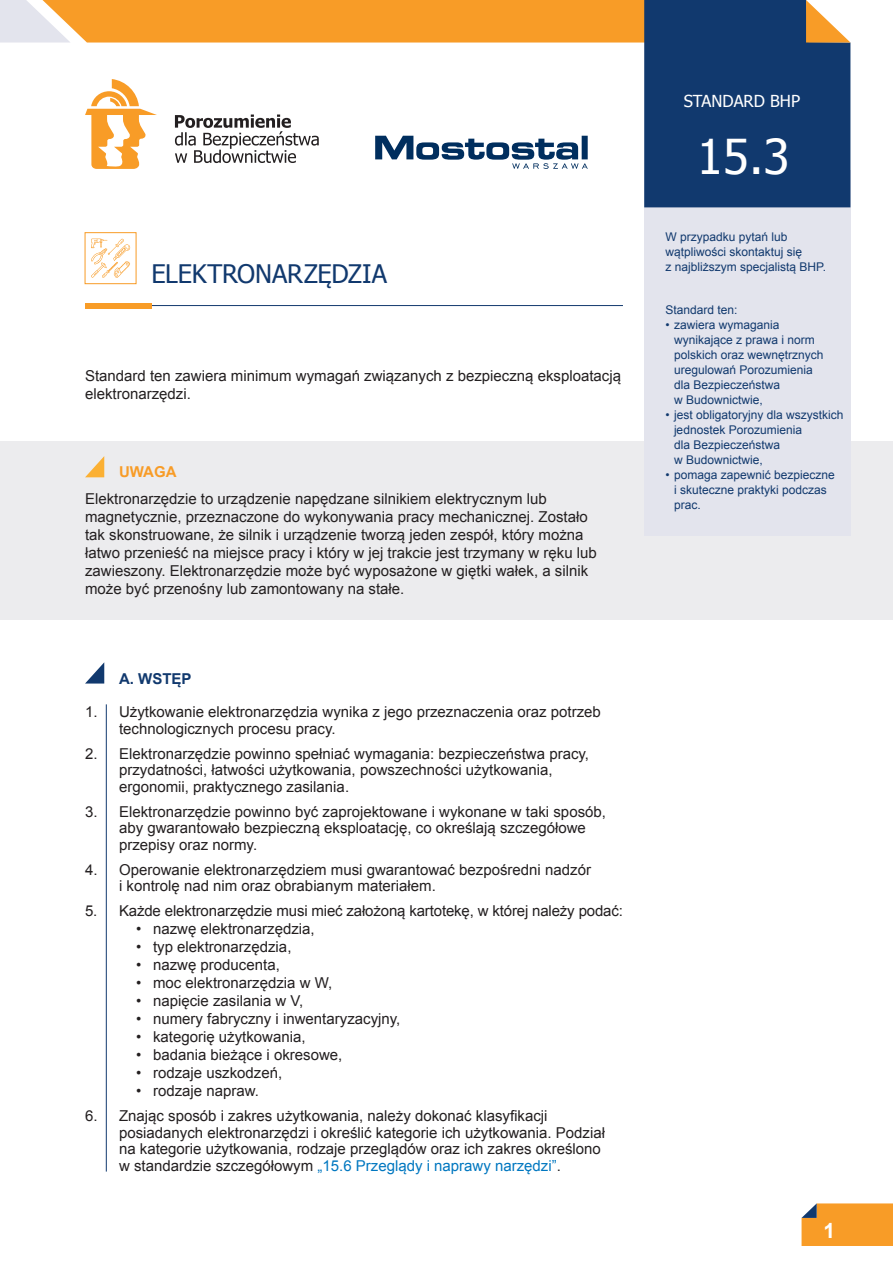
<style>
.page{position:relative;width:893px;height:1263px;background:#fff}
.page>*{position:absolute;margin:0;border:0;box-sizing:border-box;transform-origin:0 0}
.t1{font:48px "Tahoma";color:#fff}
.Tytul{font:25.5px "Tahoma";letter-spacing:-.005em;color:#11396e}
.tekst{font:700 21px "Arial";color:#fff}
.t2{font:16.5px "Tahoma";color:#fff}
.Tekst_numerowany{font:15px/16.5px "Arial";color:#231f20}
.tekst-2{font:15px/18px "Arial";color:#231f20}
.Tekst_kropki{font:15px "Arial";color:#231f20}
.Tytulik{font:700 15px "Arial";color:#11396e}
.Uwaga{font:700 15px "Arial";color:#f89c27}
.tekst_wymienianie{font:12px/15px "Arial";color:#11396e}
.tekst-3{font:12px/15px "Arial";color:#11396e}
.s1{color:#0077c0}
</style>
<div class="page">
<div style="left:0;top:441px;width:893px;height:179px;background:#ececee"></div>
<svg style="left:85px;top:456px;width:19px;height:21px"></svg>
<svg style="left:85px;top:662px;width:19px;height:21px"></svg>
<hr style="left:151px;top:305px;width:472px;height:1px;background:#11396e">
<div style="left:644px;top:170px;width:206px;height:365px;background:#e3e4ed"></div>
<div style="left:85px;top:303px;width:66px;height:5px;background:#f89c27"></div>
<svg style="left:801px;top:1203px;width:92px;height:43px;background:#f19d32"></svg>
<hr style="left:106px;top:704px;width:1px;height:467px;background:#11396e">
<div style="left:85px;top:232px;width:51px;height:52px;border:1px solid #f89c27"></div>
<svg style="left:91px;top:239px;width:39px;height:39px"></svg>
<svg style="left:0;top:0;width:850px;height:207px"></svg>
<p class="Tytul" style="left:151px;top:257px;width:237px">ELEKTRONARZĘDZIA</p>
<p class="tekst-2" style="left:85px;top:367px;width:538px">Standard ten zawiera minimum wymagań związanych z bezpieczną eksploatacją elektronarzędzi.</p>
<p class="Uwaga" style="left:119px;top:462px;width:59px">UWAGA</p>
<p class="tekst-2" style="left:85px;top:490px;width:513px">Elektronarzędzie to urządzenie napędzane silnikiem elektrycznym lub magnetycznie, przeznaczone do wykonywania pracy mechanicznej. Zostało tak skonstruowane, że silnik i urządzenie tworzą jeden zespół, który można łatwo przenieść na miejsce pracy i który w jej trakcie jest trzymany w ręku lub zawieszony. Elektronarzędzie może być wyposażone w giętki wałek, a silnik może być przenośny lub zamontowany na stałe.</p>
<p class="Tytulik" style="left:119px;top:668px;width:74px">A. WSTĘP</p>
<p class="Tekst_numerowany" style="left:119px;top:704px;width:483px;text-indent:-34px">1. Użytkowanie elektronarzędzia wynika z jego przeznaczenia oraz potrzeb technologicznych procesu pracy.</p>
<p class="Tekst_numerowany" style="left:119px;top:745px;width:471px;text-indent:-34px">2. Elektronarzędzie powinno spełniać wymagania: bezpieczeństwa pracy, przydatności, łatwości użytkowania, powszechności użytkowania, ergonomii, praktycznego zasilania.</p>
<p class="Tekst_numerowany" style="left:119px;top:803px;width:488px;text-indent:-34px">3. Elektronarzędzie powinno być zaprojektowane i wykonane w taki sposób, aby gwarantowało bezpieczną eksploatację, co określają szczegółowe przepisy oraz normy.</p>
<p class="Tekst_numerowany" style="left:119px;top:861px;width:473px;text-indent:-34px">4. Operowanie elektronarzędziem musi gwarantować bezpośredni nadzór i kontrolę nad nim oraz obrabianym materiałem.</p>
<p class="Tekst_numerowany" style="left:85px;top:903px;width:539px">5. Każde elektronarzędzie musi mieć założoną kartotekę, w której należy podać:</p>
<p class="Tekst_kropki" style="left:136px;top:919px;width:180px">• nazwę elektronarzędzia,</p>
<p class="Tekst_kropki" style="left:136px;top:937px;width:157px">• typ elektronarzędzia,</p>
<p class="Tekst_kropki" style="left:136px;top:955px;width:145px">• nazwę producenta,</p>
<p class="Tekst_kropki" style="left:136px;top:973px;width:198px">• moc elektronarzędzia w W,</p>
<p class="Tekst_kropki" style="left:136px;top:991px;width:169px">• napięcie zasilania w V,</p>
<p class="Tekst_kropki" style="left:136px;top:1009px;width:266px">• numery fabryczny i inwentaryzacyjny,</p>
<p class="Tekst_kropki" style="left:136px;top:1027px;width:171px">• kategorię użytkowania,</p>
<p class="Tekst_kropki" style="left:136px;top:1045px;width:208px">• badania bieżące i okresowe,</p>
<p class="Tekst_kropki" style="left:136px;top:1063px;width:148px">• rodzaje uszkodzeń,</p>
<p class="Tekst_kropki" style="left:136px;top:1081px;width:124px">• rodzaje napraw.</p>
<p class="Tekst_numerowany" style="left:119px;top:1108px;width:488px;text-indent:-34px">6. Znając sposób i zakres użytkowania, należy dokonać klasyfikacji posiadanych elektronarzędzi i określić kategorie ich użytkowania. Podział na kategorie użytkowania, rodzaje przeglądów oraz ich zakres określono w standardzie szczegółowym <span class="s1">„15.6 Przeglądy i naprawy narzędzi”</span>.</p>
<p class="t2" style="left:684px;top:90px;width:118px">STANDARD BHP</p>
<p class="t1" style="left:697px;top:124px;width:95px">15.3</p>
<p class="tekst-3" style="left:665px;top:229px;width:162px">W przypadku pytań lub wątpliwości skontaktuj się<br>z najbliższym specjalistą BHP.</p>
<p class="tekst-3" style="left:665px;top:302px;width:74px">Standard ten:</p>
<p class="tekst_wymienianie" style="left:674px;top:317px;width:151px;text-indent:-9px">• zawiera wymagania wynikające z prawa i norm polskich oraz wewnętrznych uregulowań Porozumienia dla Bezpieczeństwa<br>w Budownictwie,</p>
<p class="tekst_wymienianie" style="left:674px;top:407px;width:171px;text-indent:-9px">• jest obligatoryjny dla wszystkich jednostek Porozumienia<br>dla Bezpieczeństwa<br>w Budownictwie,</p>
<p class="tekst_wymienianie" style="left:674px;top:467px;width:162px;text-indent:-9px">• pomaga zapewnić bezpieczne i skuteczne praktyki podczas prac.</p>
<p class="tekst" style="left:823px;top:1217px;width:13px">1</p>
</div>
